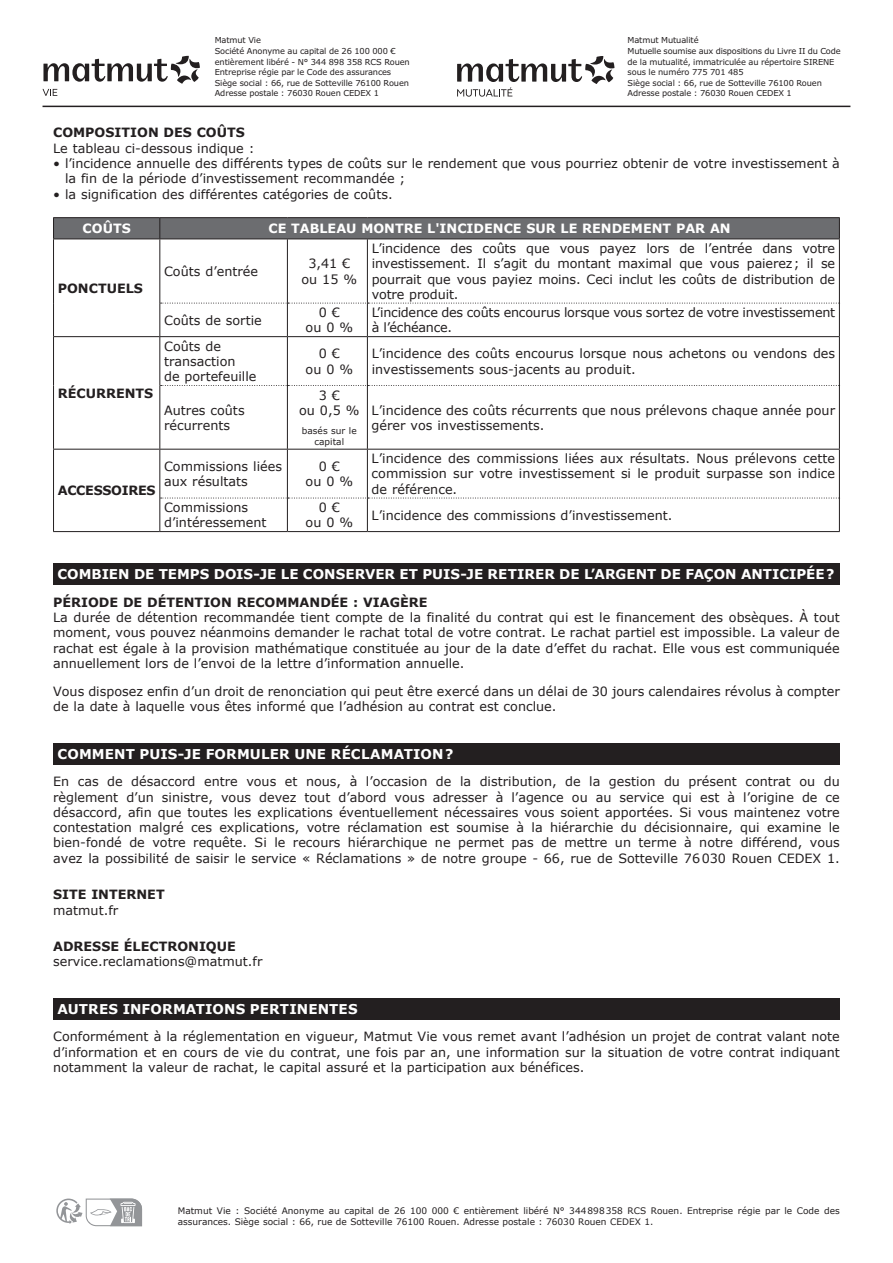
<style>
.page{position:relative;width:893px;height:1263px;background:#fff}
.page>*{position:absolute;margin:0;border:0;box-sizing:border-box;transform-origin:0 0}
.t1{font:700 13.5px "Verdana";letter-spacing:.005em;color:#fff}
.t2{font:12.75px/15.3px "Verdana";color:#231f20}
.t3{font:700 12.75px "Verdana";color:#231f20}
.t4{font:12.75px/15.3px "Verdana";letter-spacing:-.02em;color:#231f20}
.t5{font:700 12.75px "Verdana";color:#fff}
.t6{font:700 12.75px "Verdana";letter-spacing:-.025em;color:#231f20}
.t7{font:9px/10.8px "Verdana";color:#231f20;text-align:center}
.t8{font:8.25px/10.6px "Verdana";letter-spacing:-.015em;color:#231f20}
</style>
<div class="page">
<svg style="left:43px;top:56px;width:157px;height:40px"></svg>
<hr style="left:43px;top:106px;width:807px;height:1px;background:#231f20">
<svg style="left:457px;top:56px;width:157px;height:41px"></svg>
<hr style="left:53px;top:217px;width:107px;height:1px;background:#231f20">
<hr style="left:160px;top:217px;width:127px;height:1px;background:#231f20">
<hr style="left:287px;top:217px;width:80px;height:1px;background:#231f20">
<hr style="left:367px;top:217px;width:473px;height:1px;background:#231f20">
<svg style="left:53px;top:218px;width:787px;height:21px;background:#696a6d"></svg>
<hr style="left:53px;top:337px;width:1px;height:48px;background:#231f20">
<hr style="left:53px;top:385px;width:1px;height:64px;background:#231f20">
<hr style="left:159px;top:385px;width:1px;height:64px;background:#231f20">
<hr style="left:287px;top:386px;width:1px;height:63px;background:#231f20">
<hr style="left:367px;top:386px;width:1px;height:63px;background:#231f20">
<hr style="left:839px;top:385px;width:1px;height:64px;background:#231f20">
<hr style="left:53px;top:449px;width:107px;height:1px;background:#231f20">
<hr style="left:53px;top:449px;width:1px;height:49px;background:#231f20">
<hr style="left:53px;top:498px;width:1px;height:33px;background:#231f20">
<hr style="left:53px;top:531px;width:107px;height:1px;background:#231f20">
<hr style="left:159px;top:498px;width:1px;height:33px;background:#231f20">
<hr style="left:287px;top:498px;width:1px;height:33px;background:#231f20">
<hr style="left:367px;top:498px;width:1px;height:33px;background:#231f20">
<hr style="left:839px;top:498px;width:1px;height:33px;background:#231f20">
<hr style="left:160px;top:531px;width:127px;height:1px;background:#231f20">
<hr style="left:287px;top:531px;width:80px;height:1px;background:#231f20">
<hr style="left:367px;top:531px;width:473px;height:1px;background:#231f20">
<hr style="left:53px;top:239px;width:107px;height:1px;background:#231f20">
<hr style="left:53px;top:239px;width:1px;height:64px;background:#231f20">
<hr style="left:160px;top:239px;width:127px;height:1px;background:#231f20">
<hr style="left:159px;top:239px;width:1px;height:64px;background:#231f20">
<hr style="left:287px;top:239px;width:80px;height:1px;background:#231f20">
<hr style="left:287px;top:239px;width:1px;height:64px;background:#231f20">
<hr style="left:367px;top:239px;width:473px;height:1px;background:#231f20">
<hr style="left:367px;top:239px;width:1px;height:64px;background:#231f20">
<hr style="left:839px;top:239px;width:1px;height:64px;background:#231f20">
<hr style="left:53px;top:303px;width:1px;height:33px;background:#231f20">
<hr style="left:159px;top:303px;width:1px;height:33px;background:#231f20">
<hr style="left:287px;top:303px;width:1px;height:33px;background:#231f20">
<hr style="left:367px;top:303px;width:1px;height:33px;background:#231f20">
<hr style="left:839px;top:303px;width:1px;height:33px;background:#231f20">
<hr style="left:53px;top:336px;width:107px;height:1px;background:#231f20">
<svg style="left:161px;top:303px;width:679px;height:1px"></svg>
<hr style="left:160px;top:336px;width:127px;height:1px;background:#231f20">
<hr style="left:159px;top:337px;width:1px;height:48px;background:#231f20">
<hr style="left:287px;top:336px;width:80px;height:1px;background:#231f20">
<hr style="left:287px;top:337px;width:1px;height:48px;background:#231f20">
<hr style="left:367px;top:336px;width:473px;height:1px;background:#231f20">
<hr style="left:367px;top:337px;width:1px;height:48px;background:#231f20">
<hr style="left:839px;top:337px;width:1px;height:48px;background:#231f20">
<svg style="left:161px;top:385px;width:678px;height:1px"></svg>
<hr style="left:160px;top:449px;width:127px;height:1px;background:#231f20">
<hr style="left:159px;top:449px;width:1px;height:49px;background:#231f20">
<hr style="left:287px;top:449px;width:80px;height:1px;background:#231f20">
<hr style="left:287px;top:449px;width:1px;height:49px;background:#231f20">
<hr style="left:367px;top:449px;width:473px;height:1px;background:#231f20">
<hr style="left:367px;top:449px;width:1px;height:49px;background:#231f20">
<hr style="left:839px;top:449px;width:1px;height:49px;background:#231f20">
<svg style="left:161px;top:498px;width:679px;height:1px"></svg>
<div style="left:53px;top:563px;width:787px;height:22px;background:#231f20"></div>
<div style="left:53px;top:743px;width:787px;height:21px;background:#231f20"></div>
<div style="left:53px;top:998px;width:787px;height:21px;background:#231f20"></div>
<svg style="left:56px;top:1198px;width:87px;height:29px"></svg>
<p class="t8" style="left:215px;top:35px;width:197px">Matmut Vie<br>Société Anonyme au capital de 26 100 000 € entièrement libéré - N° 344 898 358 RCS Rouen Entreprise régie par le Code des assurances Siège social : 66, rue de Sotteville 76100 Rouen Adresse postale : 76030 Rouen CEDEX 1</p>
<p class="t8" style="left:628px;top:35px;width:214px">Matmut Mutualité<br>Mutuelle soumise aux dispositions du Livre II du Code de la mutualité, immatriculée au répertoire SIRENE sous le numéro 775 701 485<br>Siège social : 66, rue de Sotteville 76100 Rouen Adresse postale : 76030 Rouen CEDEX 1</p>
<p class="t3" style="left:53px;top:124px;width:193px">COMPOSITION DES COÛTS</p>
<p class="t2" style="left:53px;top:141px;width:203px">Le tableau ci-dessous indique :</p>
<p class="t2" style="left:65px;top:156px;width:776px;text-indent:-12px">• l’incidence annuelle des différents types de coûts sur le rendement que vous pourriez obtenir de votre investissement à la fin de la période d’investissement recommandée ;</p>
<p class="t2" style="left:53px;top:186px;width:341px">• la signification des différentes catégories de coûts.</p>
<p class="t5" style="left:83px;top:220px;width:50px">COÛTS</p>
<p class="t5" style="left:268px;top:220px;width:464px">CE TABLEAU MONTRE L'INCIDENCE SUR LE RENDEMENT PAR AN</p>
<p class="t3" style="left:58px;top:280px;width:87px">PONCTUELS</p>
<p class="t3" style="left:58px;top:385px;width:97px">RÉCURRENTS</p>
<p class="t2" style="left:164px;top:264px;width:96px">Coûts d’entrée</p>
<p class="t2" style="left:302px;top:256px;width:57px;text-align:center">3,41 € ou 15 %</p>
<p class="t2" style="left:372px;top:241px;width:465px;text-align:justify">L’incidence des coûts que vous payez lors de l’entrée dans votre investissement. Il s’agit du montant maximal que vous paierez; il se pourrait que vous payiez moins. Ceci inclut les coûts de distribution de votre produit.</p>
<p class="t2" style="left:164px;top:313px;width:99px">Coûts de sortie</p>
<p class="t2" style="left:306px;top:305px;width:49px;text-align:center">0 €<br>ou 0 %</p>
<p class="t4" style="left:372px;top:305px;width:465px">L’incidence des coûts encourus lorsque vous sortez de votre investissement à l’échéance.</p>
<p class="t2" style="left:164px;top:339px;width:94px">Coûts de transaction<br>de portefeuille</p>
<p class="t2" style="left:306px;top:346px;width:49px;text-align:center">0 €<br>ou 0 %</p>
<p class="t2" style="left:372px;top:346px;width:465px">L’incidence des coûts encourus lorsque nous achetons ou vendons des investissements sous-jacents au produit.</p>
<p class="t2" style="left:164px;top:402px;width:82px">Autres coûts récurrents</p>
<p class="t2" style="left:299px;top:387px;width:62px;text-align:center">3 €<br>ou 0,5 %</p>
<p class="t7" style="left:302px;top:426px;width:56px">basés sur le capital</p>
<p class="t2" style="left:372px;top:402px;width:465px">L’incidence des coûts récurrents que nous prélevons chaque année pour gérer vos investissements.</p>
<p class="t2" style="left:164px;top:459px;width:119px">Commissions liées aux résultats</p>
<p class="t2" style="left:306px;top:459px;width:49px;text-align:center">0 €<br>ou 0 %</p>
<p class="t2" style="left:372px;top:451px;width:465px;text-align:justify">L’incidence des commissions liées aux résultats. Nous prélevons cette commission sur votre investissement si le produit surpasse son indice de référence.</p>
<p class="t2" style="left:164px;top:500px;width:104px">Commissions d’intéressement</p>
<p class="t2" style="left:306px;top:500px;width:49px;text-align:center">0 €<br>ou 0 %</p>
<p class="t2" style="left:372px;top:508px;width:302px">L’incidence des commissions d’investissement.</p>
<p class="t1" style="left:57px;top:566px;width:779px">COMBIEN DE TEMPS DOIS-JE LE CONSERVER ET PUIS-JE RETIRER DE L’ARGENT DE FAÇON ANTICIPÉE?</p>
<p class="t3" style="left:53px;top:594px;width:376px">PÉRIODE DE DÉTENTION RECOMMANDÉE : VIAGÈRE</p>
<p class="t2" style="left:53px;top:610px;width:788px;text-align:justify">La durée de détention recommandée tient compte de la finalité du contrat qui est le financement des obsèques. À tout moment, vous pouvez néanmoins demander le rachat total de votre contrat. Le rachat partiel est impossible. La valeur de rachat est égale à la provision mathématique constituée au jour de la date d’effet du rachat. Elle vous est communiquée annuellement lors de l’envoi de la lettre d’information annuelle.</p>
<p class="t2" style="left:53px;top:684px;width:788px">Vous disposez enfin d’un droit de renonciation qui peut être exercé dans un délai de 30 jours calendaires révolus à compter de la date à laquelle vous êtes informé que l’adhésion au contrat est conclue.</p>
<p class="t1" style="left:57px;top:745px;width:398px">COMMENT PUIS-JE FORMULER UNE RÉCLAMATION?</p>
<p class="t2" style="left:53px;top:774px;width:788px;text-align:justify">En cas de désaccord entre vous et nous, à l’occasion de la distribution, de la gestion du présent contrat ou du règlement d’un sinistre, vous devez tout d’abord vous adresser à l’agence ou au service qui est à l’origine de ce désaccord, afin que toutes les explications éventuellement nécessaires vous soient apportées. Si vous maintenez votre contestation malgré ces explications, votre réclamation est soumise à la hiérarchie du décisionnaire, qui examine le bien-fondé de votre requête. Si le recours hiérarchique ne permet pas de mettre un terme à notre différend, vous avez la possibilité de saisir le service « Réclamations » de notre groupe - 66, rue de Sotteville 76030 Rouen CEDEX 1.</p>
<p class="t3" style="left:53px;top:886px;width:113px">SITE INTERNET</p>
<p class="t2" style="left:53px;top:902px;width:67px">matmut.fr</p>
<p class="t3" style="left:53px;top:938px;width:184px">ADRESSE ÉLECTRONIQUE</p>
<p class="t2" style="left:53px;top:954px;width:211px">service.reclamations@matmut.fr</p>
<p class="t1" style="left:57px;top:1000px;width:302px">AUTRES INFORMATIONS PERTINENTES</p>
<p class="t2" style="left:53px;top:1029px;width:788px;text-align:justify">Conformément à la réglementation en vigueur, Matmut Vie vous remet avant l’adhésion un projet de contrat valant note d’information et en cours de vie du contrat, une fois par an, une information sur la situation de votre contrat indiquant notamment la valeur de rachat, le capital assuré et la participation aux bénéfices.</p>
<p class="t6" style="left:58px;top:482px;width:99px">ACCESSOIRES</p>
<p class="t7" style="left:178px;top:1206px;width:664px;text-align:left">Matmut Vie : Société Anonyme au capital de 26 100 000 € entièrement libéré N° 344898358 RCS Rouen. Entreprise régie par le Code des assurances. Siège social : 66, rue de Sotteville 76100 Rouen. Adresse postale : 76030 Rouen CEDEX 1.</p>
</div>
